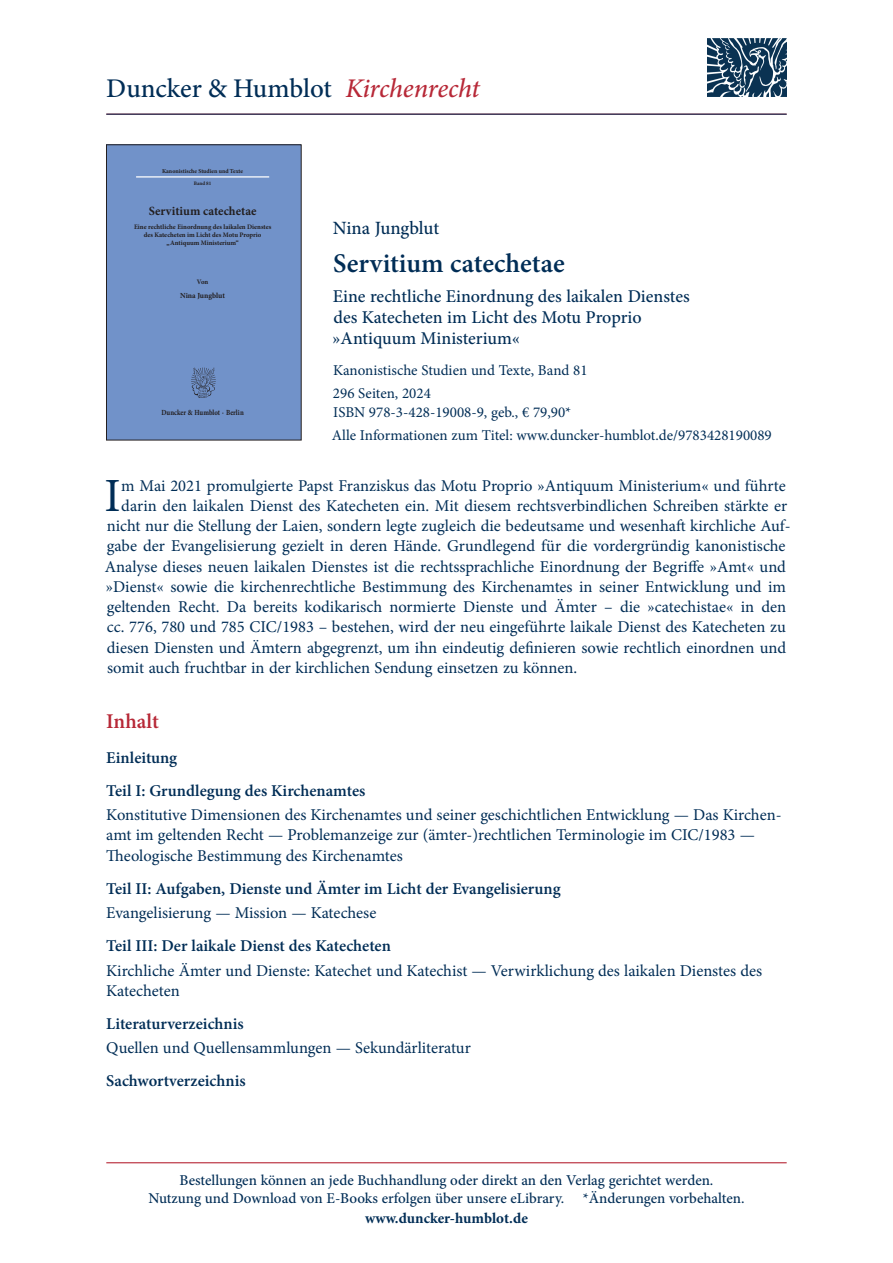
<style>
.page{position:relative;width:893px;height:1263px;background:#fff}
.page>*{position:absolute;margin:0;border:0;box-sizing:border-box;transform-origin:0 0}
.t1{font:47.7px "Minion Pro";color:#002d56}
.t2{font:500 27px "Minion Pro";letter-spacing:-.005em;color:#002d56}
.t3{font:600 27px "Minion Pro";color:#002d56}
.t4{font:600 21px "Minion Pro";color:#b72837}
.t5{font:500 18.75px "Minion Pro";letter-spacing:-.005em;color:#002d56}
.t6{font:500 18px/21px "Minion Pro";color:#002d56}
.t7{font:16.5px/20.2px "Minion Pro";color:#002d56}
.t8{font:600 16.5px/33px "Minion Pro";color:#002d56}
.t9{font:500 15px/18px "Minion Pro";color:#002d56;text-align:center}
.t10{font:15px/23px "Minion Pro";color:#002d56}
.t11{font:700 15px "Minion Pro";color:#002d56}
.t12{font:700 12.6px "Minion Pro";letter-spacing:.005em;color:#231f20}
.t13{font:700 7.8px "Minion Pro";letter-spacing:-.005em;color:#231f20;scale:.86 1}
.t14{font:700 7.8px "Minion Pro";letter-spacing:-.005em;color:#231f20}
.t15{font:700 6.9px/8.1px "Minion Pro";color:#231f20;text-align:center}
.t16{font:700 6px "Minion Pro";color:#231f20}
.t17{font:700 5.25px "Minion Pro";color:#231f20}
.s1{font-style:italic;color:#b72837}
</style>
<div class="page">
<hr style="left:106px;top:1162px;width:681px;height:1px;background:#b72837">
<div style="left:106px;top:145px;width:195px;height:295px;background:#7192c9"></div>
<hr style="left:136px;top:176px;width:133px;height:2px;background:#fff">
<img style="left:191px;top:367px;width:25px;height:31px">
<div style="left:106px;top:145px;width:195px;height:295px;border:1px solid #231f20"></div>
<img style="left:707px;top:38px;width:79px;height:59px">
<hr style="left:106px;top:114px;width:681px;height:1px;background:#002d56">
<h2 class="t2" style="left:106px;top:70px;width:375px">Duncker &amp; Humblot <span class="s1">Kirchenrecht</span></h2>
<p class="t16" style="left:162px;top:167px;width:82px">Kanonistische Studien und Texte</p>
<p class="t17" style="left:194px;top:180px;width:19px">Band 81</p>
<p class="t12" style="left:149px;top:202px;width:109px">Servitium catechetae</p>
<p class="t15" style="left:134px;top:223px;width:139px">Eine rechtliche Einordnung des laikalen Dienstes des Katecheten im Licht des Motu Proprio „Antiquum Ministerium“</p>
<p class="t15" style="left:197px;top:277px;width:13px">Von</p>
<p class="t14" style="left:180px;top:290px;width:46px">Nina Jungblut</p>
<p class="t13" style="left:161px;top:407px;width:97px">Duncker &amp; Humblot · Berlin</p>
<p class="t5" style="left:333px;top:215px;width:108px">Nina Jungblut</p>
<h2 class="t3" style="left:333px;top:245px;width:233px">Servitium catechetae</h2>
<p class="t6" style="left:333px;top:286px;width:359px">Eine rechtliche Einordnung des laikalen Dienstes des Katecheten im Licht des Motu Proprio »Antiquum Ministerium«</p>
<p class="t10" style="left:333px;top:359px;width:256px">Kanonistische Studien und Texte, Band 81<br>296 Seiten, 2024</p>
<p class="t10" style="left:332px;top:401px;width:442px">ISBN 978-3-428-19008-9, geb., € 79,90*<br>Alle Informationen zum Titel: www.duncker-humblot.de/9783428190089</p>
<h1 class="t1" style="left:104px;top:464px;width:18px">I</h1>
<p class="t7" style="left:121px;top:475px;width:666px">m Mai 2021 promulgierte Papst Franziskus das Motu Proprio »Antiquum Ministerium« und führte</p>
<p class="t7" style="left:121px;top:495px;width:667px">darin den laikalen Dienst des Katecheten ein. Mit diesem rechtsverbindlichen Schreiben stärkte er</p>
<p class="t7" style="left:107px;top:516px;width:685px">nicht nur die Stellung der Laien, sondern legte zugleich die bedeutsame und wesenhaft kirchliche Auf-</p>
<p class="t7" style="left:107px;top:536px;width:680px">gabe der Evangelisierung gezielt in deren Hände. Grundlegend für die vordergründig kanonistische</p>
<p class="t7" style="left:105px;top:556px;width:683px">Analyse dieses neuen laikalen Dienstes ist die rechtssprachliche Einordnung der Begriffe »Amt« und</p>
<p class="t7" style="left:106px;top:576px;width:682px">»Dienst« sowie die kirchenrechtliche Bestimmung des Kirchenamtes in seiner Entwicklung und im</p>
<p class="t7" style="left:107px;top:597px;width:681px">geltenden Recht. Da bereits kodikarisch normierte Dienste und Ämter – die »catechistae« in den</p>
<p class="t7" style="left:107px;top:617px;width:680px">cc. 776, 780 und 785 CIC/1983 – bestehen, wird der neu eingeführte laikale Dienst des Katecheten zu</p>
<p class="t7" style="left:107px;top:637px;width:681px">diesen Diensten und Ämtern abgegrenzt, um ihn eindeutig definieren sowie rechtlich einordnen und</p>
<p class="t7" style="left:107px;top:657px;width:472px">somit auch fruchtbar in der kirchlichen Sendung einsetzen zu können.</p>
<p class="t4" style="left:106px;top:706px;width:54px">Inhalt</p>
<p class="t8" style="left:106px;top:741px;width:261px">Einleitung<br>Teil I: Grundlegung des Kirchenamtes</p>
<p class="t7" style="left:106px;top:805px;width:677px">Konstitutive Dimensionen des Kirchenamtes und seiner geschichtlichen Entwicklung — Das Kirchen&shy;amt im geltenden Recht — Problemanzeige zur (ämter-)rechtlichen Terminologie im CIC/1983 —<br>Theologische Bestimmung des Kirchenamtes</p>
<p class="t8" style="left:106px;top:872px;width:456px">Teil II: Aufgaben, Dienste und Ämter im Licht der Evangelisierung</p>
<p class="t7" style="left:106px;top:903px;width:272px">Evangelisierung — Mission — Katechese</p>
<p class="t8" style="left:106px;top:929px;width:286px">Teil III: Der laikale Dienst des Katecheten</p>
<p class="t7" style="left:106px;top:960px;width:657px">Kirchliche Ämter und Dienste: Katechet und Katechist — Verwirklichung des laikalen Dienstes des<br>Katecheten</p>
<p class="t8" style="left:106px;top:1007px;width:139px">Literaturverzeichnis</p>
<p class="t7" style="left:106px;top:1038px;width:366px">Quellen und Quellensammlungen — Sekundärliteratur</p>
<p class="t8" style="left:106px;top:1064px;width:141px">Sachwortverzeichnis</p>
<p class="t9" style="left:148px;top:1171px;width:598px">Bestellungen können an jede Buchhandlung oder direkt an den Verlag gerichtet werden.<br>Nutzung und Download von E-Books erfolgen über unsere eLibrary. *Änderungen vorbehalten.</p>
<p class="t11" style="left:365px;top:1207px;width:164px">www.duncker-humblot.de</p>
</div>
